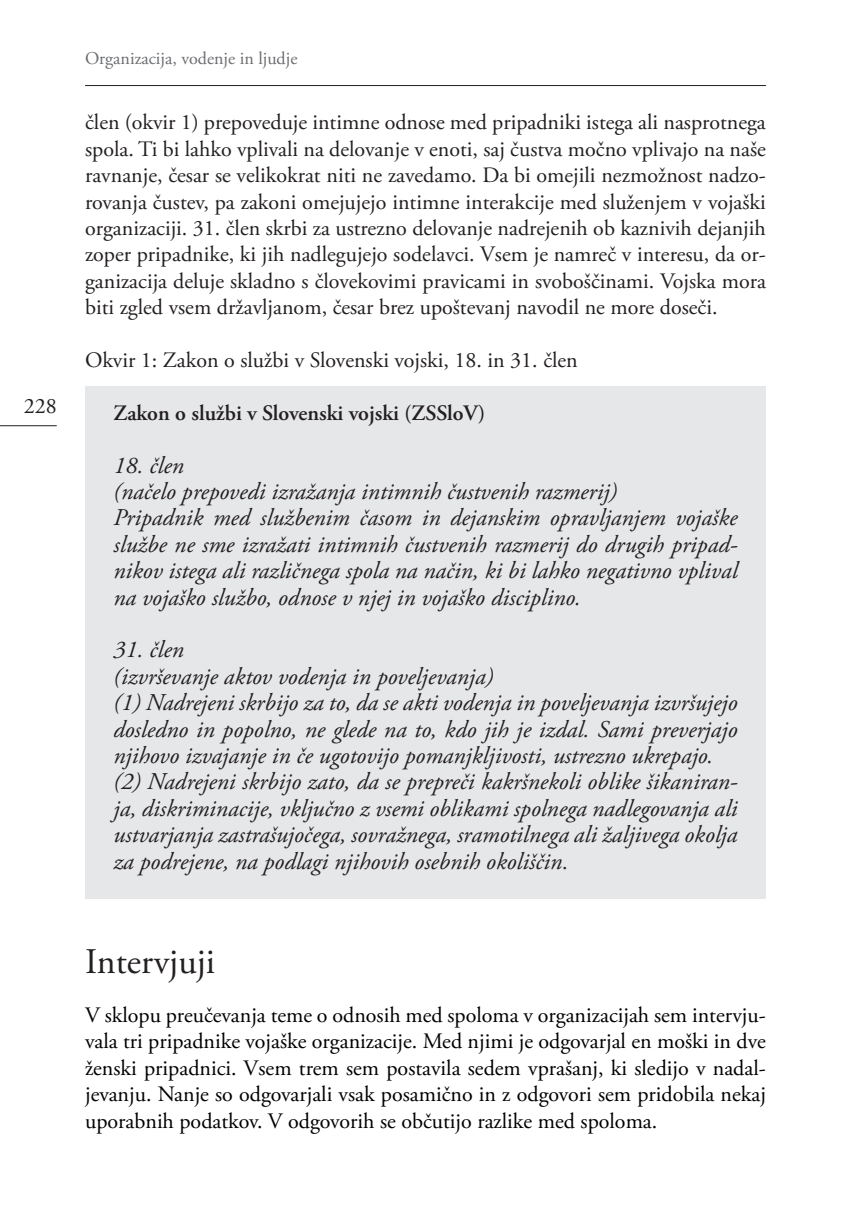
<style>
.page{position:relative;width:851px;height:1219px;background:#fff}
.page>*{position:absolute;margin:0;border:0;box-sizing:border-box;transform-origin:0 0}
.naslov_2{font:36px "Adobe Garamond Pro";color:#231f20}
.prvi_odstavek{font:italic 24px/26.4px "Adobe Garamond Pro";color:#231f20;text-align:justify}
.prvi_odstavek-2{font:22px/26.4px "Adobe Garamond Pro";color:#231f20;text-align:justify}
.prvi_odstavek-3{font:22px/26.4px "Adobe Garamond Pro";color:#000;text-align:justify}
.prvi_odstavek-4{font:600 22px "Adobe Garamond Pro";color:#231f20}
.t1{font:18px "Adobe Garamond Pro";color:#6c6d70}
.s1{font-style:normal;font-size:22px}
</style>
<div class="page">
<hr style="left:85px;top:85px;width:680px;height:1px;background:#231f20">
<hr style="left:0;top:425px;width:57px;height:1px;background:#231f20">
<div style="left:85px;top:386px;width:680px;height:513px;background:#e6e7e9"></div>
<p class="prvi_odstavek-2" style="left:24px;top:393px;width:35px">228</p>
<p class="t1" style="left:85px;top:48px;width:214px">Organizacija, vodenje in ljudje</p>
<p class="prvi_odstavek-2" style="left:85px;top:110px;width:682px">člen (okvir 1) prepoveduje intimne odnose med pripadniki istega ali nasprotnega spola. Ti bi lahko vplivali na delovanje v enoti, saj čustva močno vplivajo na naše ravnanje, česar se velikokrat niti ne zavedamo. Da bi omejili nezmožnost nadzo&shy;rovanja čustev, pa zakoni omejujejo intimne interakcije med služenjem v vojaški organizaciji. 31. člen skrbi za ustrezno delovanje nadrejenih ob kaznivih dejanjih zoper pripadnike, ki jih nadlegujejo sodelavci. Vsem je namreč v interesu, da or&shy;ganizacija deluje skladno s človekovimi pravicami in svoboščinami. Vojska mora biti zgled vsem državljanom, česar brez upoštevanj navodil ne more doseči.</p>
<p class="prvi_odstavek-2" style="left:85px;top:348px;width:494px">Okvir 1: Zakon o službi v Slovenski vojski, 18. in 31. člen</p>
<p class="prvi_odstavek-4" style="left:113px;top:400px;width:373px">Zakon o službi v Slovenski vojski (ZSSloV)</p>
<p class="prvi_odstavek" style="left:113px;top:452px;width:72px">18. člen</p>
<p class="prvi_odstavek" style="left:113px;top:479px;width:505px">(načelo prepovedi izražanja intimnih čustvenih razmerij)</p>
<p class="prvi_odstavek" style="left:113px;top:505px;width:625px">Pripadnik med službenim časom in dejanskim opravljanjem vojaške službe ne sme izražati intimnih čustvenih razmerij do drugih pripad&shy;nikov istega ali različnega spola na način, ki bi lahko negativno vplival na vojaško službo, odnose v njej in vojaško disciplino.</p>
<p class="prvi_odstavek" style="left:113px;top:637px;width:72px">31. člen</p>
<p class="prvi_odstavek" style="left:113px;top:664px;width:381px">(izvrševanje aktov vodenja in poveljevanja)</p>
<p class="prvi_odstavek" style="left:113px;top:690px;width:625px">(1) Nadrejeni skrbijo za to, da se akti vodenja in poveljevanja izvršujejo dosledno in popolno, ne glede na to, kdo jih je izdal. Sami preverjajo njihovo izvajanje in če ugotovijo pomanjkljivosti, ustrezno ukrepajo.</p>
<p class="prvi_odstavek" style="left:113px;top:769px;width:625px">(2) Nadrejeni skrbijo zato, da se prepreči kakršnekoli oblike šikaniran&shy;ja, diskriminacije, vključno z vsemi oblikami spolnega nadlegovanja ali ustvarjanja zastrašujočega, sovražnega, sramotilnega ali žaljivega okolja za podrejene, na podlagi njihovih osebnih okoliščin<span class="s1">.</span></p>
<p class="naslov_2" style="left:85px;top:940px;width:131px">Intervjuji</p>
<p class="prvi_odstavek-3" style="left:85px;top:1003px;width:682px">V sklopu preučevanja teme o odnosih med spoloma v organizacijah sem intervju&shy;vala tri pripadnike vojaške organizacije. Med njimi je odgovarjal en moški in dve ženski pripadnici. Vsem trem sem postavila sedem vprašanj, ki sledijo v nadal&shy;jevanju. Nanje so odgovarjali vsak posamično in z odgovori sem pridobila nekaj uporabnih podatkov. V odgovorih se občutijo razlike med spoloma.</p>
</div>
